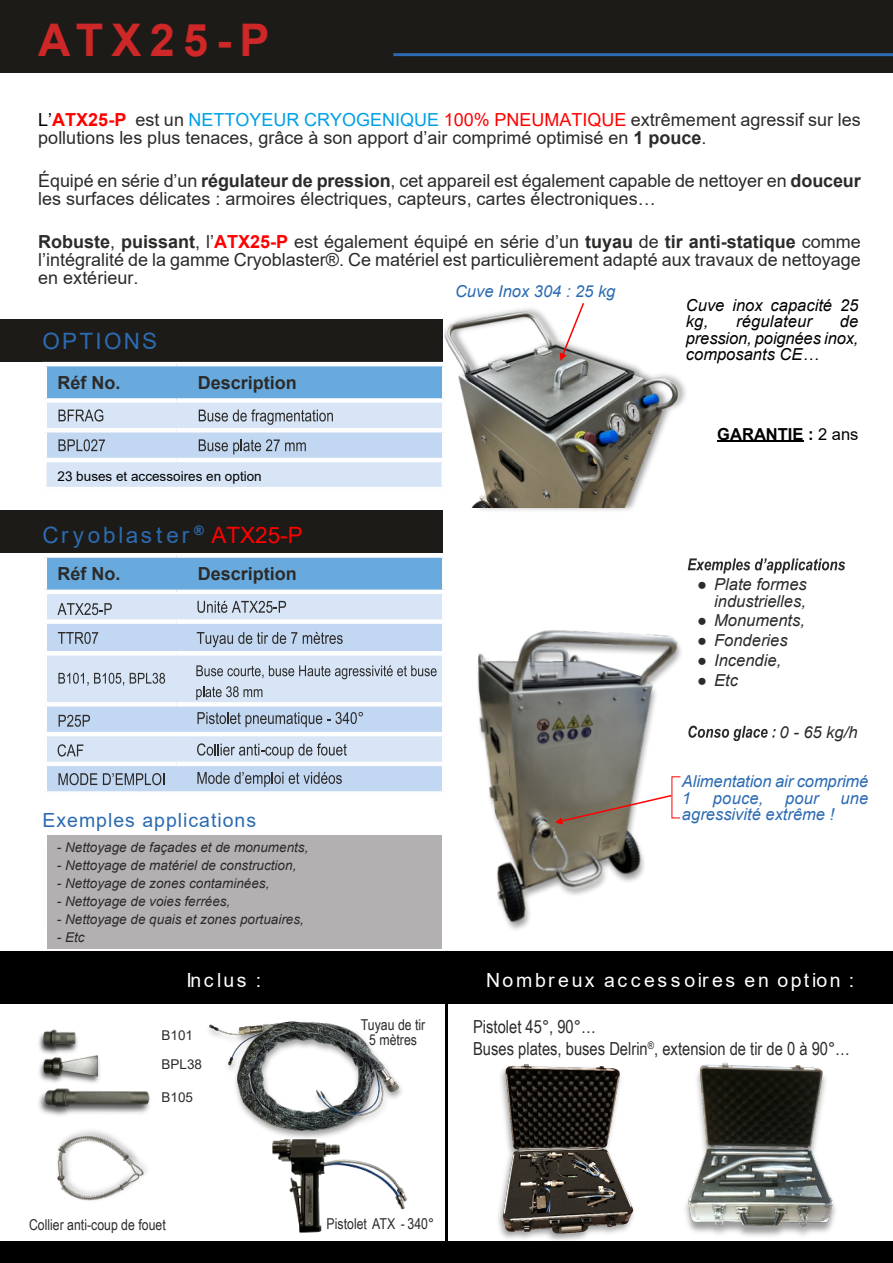
<style>
.page{position:relative;width:893px;height:1263px;background:#fff}
.page>*{position:absolute;margin:0;border:0;box-sizing:border-box;transform-origin:0 0}
.t1{font:700 45px "Arial";letter-spacing:.185em;color:#ce2728}
.t2{font:22.5px "Arial";letter-spacing:.1em;color:#2c6bb2}
.t3{font:19.5px "Arial";letter-spacing:.13em;color:#fefefe}
.t4{font:19.5px "Arial";letter-spacing:.05em;color:#2c6bb2}
.t5{font:18px/18px "Arial";color:#2c2b2a}
.t6{font:18px/21.6px "Arial Narrow";color:#2c2b2a}
.t7{font:700 18px "Arial";color:#2c2b2a}
.t8{font:italic 16.5px/16.5px "Arial";color:#2c6bb2}
.t9{font:italic 16.5px/16.5px "Arial";color:#2c2b2a;text-align:right}
.t10{font:italic 16.5px/16.5px "Arial";color:#000}
.t11{font:700 16.5px "Arial";color:#000}
.t12{font:15px/15px "Arial Narrow";color:#2c2b2a;text-align:center}
.t13{font:italic 13.5px "Arial";color:#2c2b2a}
.t14{font:13.5px "Arial";color:#000}
.t15{font:13.5px/29.7px "Arial";color:#2d2c2c}
.s1{color:#000}
.s2{font-weight:700;color:#f00}
.s3{color:#00a0e4}
.s4{color:#f00}
.s5{font-weight:700}
.s6{font-weight:400}
.s7{font-family:"Times New Roman"}
</style>
<div class="page">
<img style="left:477px;top:630px;width:218px;height:300px">
<div style="left:0;top:0;width:893px;height:72px;background:#1c1b17"></div>
<hr style="left:393px;top:53px;width:500px;height:3px;background:#2c6bb2">
<div style="left:0;top:319px;width:442px;height:42px;background:#1c1b17"></div>
<div style="left:0;top:510px;width:442px;height:43px;background:#1c1b17"></div>
<div style="left:47px;top:558px;width:395px;height:32px;background:#68aadd"></div>
<div style="left:47px;top:594px;width:395px;height:25px;background:#d7e5f6"></div>
<svg style="left:45px;top:624px;width:399px;height:167px;background:#ccdef3"></svg>
<hr style="left:43px;top:624px;width:4px;height:30px;background:#fefefe">
<hr style="left:442px;top:624px;width:4px;height:31px;background:#fefefe">
<hr style="left:43px;top:651px;width:133px;height:4px;background:#fefefe">
<hr style="left:43px;top:655px;width:4px;height:47px;background:#fefefe">
<hr style="left:176px;top:651px;width:270px;height:4px;background:#fefefe">
<hr style="left:442px;top:655px;width:4px;height:47px;background:#fefefe">
<hr style="left:43px;top:702px;width:133px;height:4px;background:#fefefe">
<hr style="left:43px;top:707px;width:4px;height:25px;background:#fefefe">
<hr style="left:176px;top:702px;width:270px;height:4px;background:#fefefe">
<hr style="left:442px;top:707px;width:4px;height:25px;background:#fefefe">
<hr style="left:43px;top:732px;width:133px;height:4px;background:#fefefe">
<hr style="left:43px;top:736px;width:4px;height:26px;background:#fefefe">
<hr style="left:176px;top:732px;width:270px;height:4px;background:#fefefe">
<hr style="left:442px;top:736px;width:4px;height:26px;background:#fefefe">
<hr style="left:43px;top:762px;width:133px;height:4px;background:#fefefe">
<hr style="left:43px;top:766px;width:4px;height:25px;background:#fefefe">
<hr style="left:176px;top:762px;width:270px;height:4px;background:#fefefe">
<hr style="left:442px;top:766px;width:4px;height:25px;background:#fefefe">
<svg style="left:688px;top:558px;width:157px;height:15px"></svg>
<svg style="left:688px;top:726px;width:88px;height:15px"></svg>
<svg style="left:45px;top:364px;width:361px;height:123px;background:#b6d1e9"></svg>
<hr style="left:717px;top:440px;width:86px;height:2px;background:#000">
<div style="left:0;top:1242px;width:893px;height:21px;background:#000"></div>
<div style="left:0;top:951px;width:893px;height:53px;background:#000"></div>
<hr style="left:445px;top:951px;width:3px;height:312px;background:#000">
<img style="left:435px;top:1236px;width:241px;height:6px">
<img style="left:498px;top:1064px;width:136px;height:172px">
<img style="left:684px;top:1062px;width:152px;height:180px">
<img style="left:57px;top:1130px;width:89px;height:71px">
<img style="left:209px;top:1021px;width:193px;height:88px">
<img style="left:406px;top:361px;width:226px;height:153px">
<img style="left:409px;top:308px;width:277px;height:200px">
<svg style="left:560px;top:303px;width:25px;height:58px"></svg>
<svg style="left:58px;top:603px;width:54px;height:12px"></svg>
<svg style="left:58px;top:632px;width:40px;height:12px"></svg>
<svg style="left:58px;top:673px;width:66px;height:13px"></svg>
<svg style="left:130px;top:673px;width:35px;height:11px"></svg>
<svg style="left:59px;top:715px;width:31px;height:12px"></svg>
<svg style="left:58px;top:744px;width:25px;height:12px"></svg>
<svg style="left:59px;top:773px;width:38px;height:12px"></svg>
<svg style="left:103px;top:773px;width:62px;height:12px"></svg>
<svg style="left:555px;top:794px;width:118px;height:30px"></svg>
<svg style="left:197px;top:601px;width:89px;height:12px"></svg>
<svg style="left:197px;top:632px;width:100px;height:15px"></svg>
<svg style="left:303px;top:632px;width:40px;height:12px"></svg>
<svg style="left:197px;top:712px;width:166px;height:15px;background:#9eaec2"></svg>
<svg style="left:197px;top:743px;width:150px;height:16px;background:#b1bbc8"></svg>
<svg style="left:197px;top:772px;width:86px;height:15px"></svg>
<svg style="left:289px;top:772px;width:53px;height:12px"></svg>
<img style="left:239px;top:1109px;width:186px;height:133px">
<div style="left:48px;top:835px;width:394px;height:114px;background:#b2b0b0"></div>
<img style="left:38px;top:1029px;width:40px;height:21px">
<img style="left:39px;top:1050px;width:61px;height:33px">
<img style="left:43px;top:1052px;width:54px;height:25px">
<img style="left:38px;top:1088px;width:112px;height:28px">
<svg style="left:196px;top:665px;width:241px;height:14px;background:#b0bbc8"></svg>
<svg style="left:196px;top:686px;width:66px;height:14px"></svg>
<h1 class="t1" style="left:38px;top:23px;width:233px">ATX25-P</h1>
<p class="t5" style="left:38px;top:112px;width:824px"><span class="s1">L’</span><span class="s2">ATX25-P</span> est un <span class="s3">NETTOYEUR CRYOGENIQUE</span> <span class="s4">100% PNEUMATIQUE</span> extrêmement agressif sur les pollutions les plus tenaces, grâce à son apport d’air comprimé optimisé en <span class="s5">1 pouce</span>.</p>
<p class="t5" style="left:38px;top:174px;width:824px">Équipé en série d’un <span class="s5">régulateur de pression</span>, cet appareil est également capable de nettoyer en <span class="s5">douceur </span>les surfaces délicates : armoires électriques, capteurs, cartes électroniques…</p>
<p class="t5" style="left:38px;top:235px;width:824px;text-align:justify"><span class="s5">Robuste</span>, <span class="s5">puissant</span>, l’<span class="s2">ATX25-P</span> est également équipé en série d’un <span class="s5">tuyau</span> de <span class="s5">tir anti-statique</span> comme l’intégralité de la gamme Cryoblaster®. Ce matériel est particulièrement adapté aux travaux de nettoyage en extérieur.</p>
<p class="t10" style="left:686px;top:298px;width:174px">Cuve inox capacité 25 kg,</p>
<p class="t8" style="left:455px;top:284px;width:162px">Cuve Inox 304 : 25 kg</p>
<p class="t10" style="left:686px;top:315px;width:174px;text-align:justify;text-indent:154px">de pression, poignées inox, composants CE…</p>
<p class="t10" style="left:736px;top:315px;width:77px">régulateur</p>
<p class="t2" style="left:43px;top:333px;width:116px">OPTIONS</p>
<p class="t7" style="left:58px;top:376px;width:65px">Réf No.</p>
<p class="t7" style="left:198px;top:376px;width:101px">Description</p>
<p class="t14" style="left:58px;top:471px;width:206px">23 buses et accessoires en option</p>
<p class="t2" style="left:43px;top:526px;width:262px">Cr yoblas t er <sup>®</sup> <span class="s4">ATX25-P</span></p>
<p class="t7" style="left:58px;top:567px;width:65px">Réf No.</p>
<p class="t7" style="left:198px;top:567px;width:101px">Description</p>
<p class="t4" style="left:43px;top:813px;width:215px">Exemples applications</p>
<p class="t13" style="left:57px;top:842px;width:253px">- Nettoyage de façades et de monuments,</p>
<p class="t13" style="left:57px;top:860px;width:241px">- Nettoyage de matériel de construction,</p>
<p class="t13" style="left:57px;top:878px;width:214px">- Nettoyage de zones contaminées,</p>
<p class="t13" style="left:57px;top:896px;width:175px">- Nettoyage de voies ferrées,</p>
<p class="t13" style="left:57px;top:914px;width:248px">- Nettoyage de quais et zones portuaires,</p>
<p class="t13" style="left:57px;top:932px;width:29px">- Etc</p>
<p class="t11" style="left:717px;top:428px;width:143px">GARANTIE : <span class="s6">2 ans</span></p>
<p class="t9" style="left:697px;top:577px;width:111px"><span class="s7">●</span> Plate formes industrielles,</p>
<p class="t9" style="left:697px;top:614px;width:109px"><span class="s7">●</span> Monuments,</p>
<p class="t9" style="left:697px;top:634px;width:92px"><span class="s7">●</span> Fonderies</p>
<p class="t9" style="left:697px;top:653px;width:85px"><span class="s7">●</span> Incendie,</p>
<p class="t9" style="left:697px;top:673px;width:42px"><span class="s7">●</span> Etc</p>
<p class="t9" style="left:780px;top:725px;width:79px">0 - 65 kg/h</p>
<p class="t8" style="left:682px;top:774px;width:188px">Alimentation air comprimé<br>1</p>
<p class="t8" style="left:713px;top:791px;width:52px">pouce,</p>
<p class="t8" style="left:785px;top:791px;width:35px">pour</p>
<p class="t8" style="left:840px;top:791px;width:29px">une</p>
<p class="t8" style="left:682px;top:807px;width:154px">agressivité extrême !</p>
<p class="t3" style="left:186px;top:973px;width:76px">Inclus :</p>
<p class="t3" style="left:486px;top:973px;width:369px">Nombreux accessoires en option :</p>
<p class="t15" style="left:162px;top:1021px;width:42px">B101<br>BPL38</p>
<p class="t15" style="left:162px;top:1084px;width:33px">B105</p>
<p class="t12" style="left:29px;top:1219px;width:138px">Collier anti-coup de fouet</p>
<p class="t12" style="left:361px;top:1019px;width:66px">Tuyau de tir<br>5 mètres</p>
<p class="t6" style="left:473px;top:1018px;width:378px">Pistolet 45°, 90°…<br>Buses plates, buses Delrin<sup>®</sup>, extension de tir de 0 à 90°…</p>
<p class="t12" style="left:327px;top:1218px;width:109px">Pistolet ATX - 340°</p>
</div>
